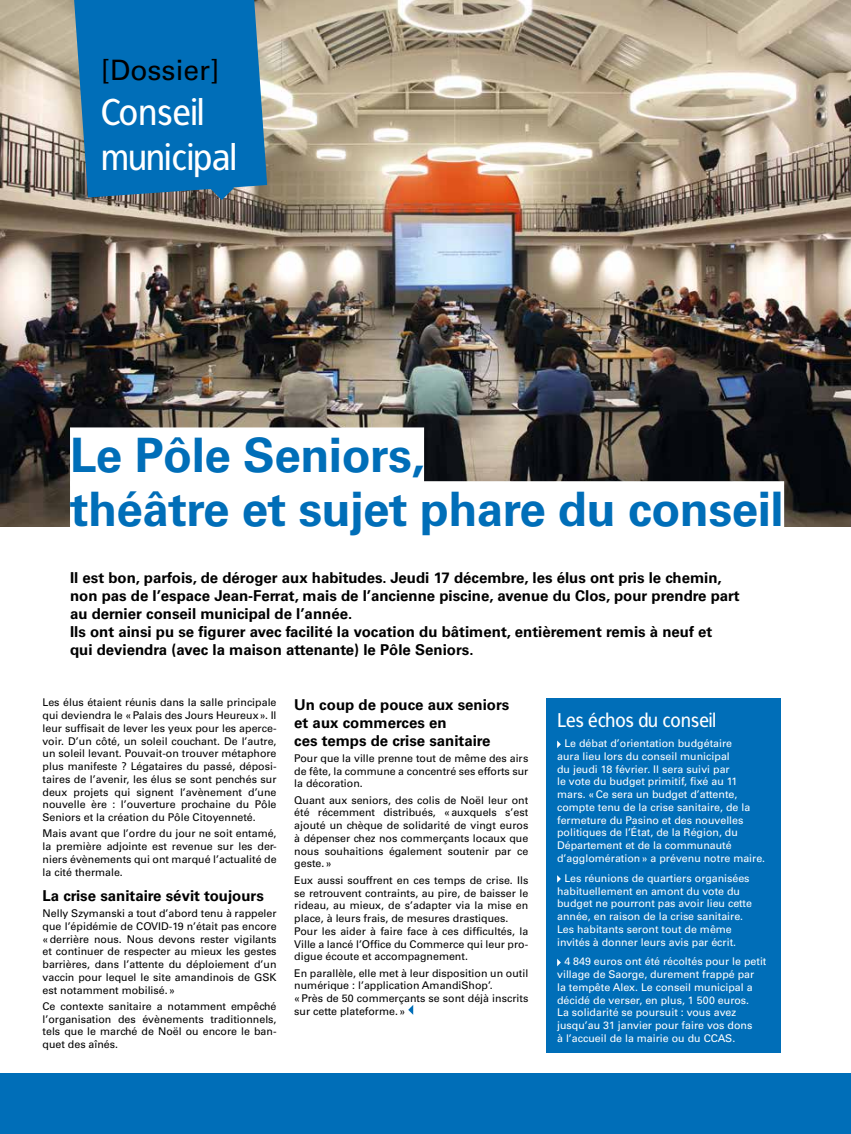
<style>
.page{position:relative;width:851px;height:1134px;background:#fff}
.page>*{position:absolute;margin:0;border:0;box-sizing:border-box;transform-origin:0 0}
.t1{font:700 47.5px/53.8px "Univers LT";letter-spacing:-.01em;color:#006eb8}
.t2{font:37.5px/45px "Francophil Sans";letter-spacing:-.04em;color:#fff}
.t3{font:28.12px "Univers LT";color:#000}
.t4{font:20px "Francophil Sans";color:#fff}
.t5{font:700 15px/18px "Univers LT";color:#000}
.t6{font:10.62px/12.8px "Univers LT";color:#000;text-align:justify}
.t7{font:10.62px/12.8px "Univers LT";color:#fff}
</style>
<div class="page">
<img style="left:0;top:0;width:850px;height:526px">
<div style="left:70px;top:427px;width:354px;height:59px;background:#fff"></div>
<div style="left:70px;top:481px;width:714px;height:59px;background:#fff"></div>
<svg style="left:74px;top:0;width:193px;height:200px;background:#1071b2"></svg>
<div style="left:0;top:1074px;width:850px;height:60px;background:#006eb8"></div>
<svg style="left:408px;top:1005px;width:5px;height:10px"></svg>
<div style="left:546px;top:698px;width:234px;height:354px;background:#006eb8"></div>
<svg style="left:557px;top:740px;width:4px;height:8px"></svg>
<svg style="left:557px;top:875px;width:4px;height:8px"></svg>
<svg style="left:557px;top:959px;width:4px;height:7px"></svg>
<h3 class="t3" style="left:101px;top:54px;width:120px">[Dossier]</h3>
<h2 class="t2" style="left:101px;top:90px;width:139px">Conseil municipal</h2>
<h1 class="t1" style="left:70px;top:429px;width:715px">Le Pôle Seniors,<br>théâtre et sujet phare du conseil</h1>
<p class="t5" style="left:70px;top:569px;width:671px">Il est bon, parfois, de déroger aux habitudes. Jeudi 17 décembre, les élus ont pris le chemin, non pas de l’espace Jean-Ferrat, mais de l’ancienne piscine, avenue du Clos, pour prendre part au dernier conseil municipal de l’année.<br>Ils ont ainsi pu se figurer avec facilité la vocation du bâtiment, entièrement remis à neuf et<br>qui deviendra (avec la maison attenante) le Pôle Seniors.</p>
<p class="t6" style="left:43px;top:696px;width:235px">Les élus étaient réunis dans la salle principale qui deviendra le «Palais des Jours Heureux». Il leur suffisait de lever les yeux pour les aperce&shy;voir. D’un côté, un soleil couchant. De l’autre, un soleil levant. Pouvait-on trouver métaphore plus manifeste ? Légataires du passé, déposi&shy;taires de l’avenir, les élus se sont penchés sur deux projets qui signent l’avènement d’une nouvelle ère : l’ouverture prochaine du Pôle Seniors et la création du Pôle Citoyenneté.</p>
<p class="t6" style="left:43px;top:827px;width:235px">Mais avant que l’ordre du jour ne soit entamé, la première adjointe est revenue sur les der&shy;niers évènements qui ont marqué l’actualité de la cité thermale.</p>
<h3 class="t5" style="left:43px;top:886px;width:223px">La crise sanitaire sévit toujours</h3>
<p class="t6" style="left:43px;top:907px;width:235px">Nelly Szymanski a tout d’abord tenu à rappeler que l’épidémie de COVID-19 n’était pas encore «derrière nous. Nous devons rester vigilants et continuer de respecter au mieux les gestes barrières, dans l’attente du déploiement d’un vaccin pour lequel le site amandinois de GSK est notamment mobilisé.»</p>
<p class="t6" style="left:43px;top:1000px;width:235px">Ce contexte sanitaire a notamment empêché l’organisation des évènements traditionnels, tels que le marché de Noël ou encore le ban&shy;quet des aînés.</p>
<h3 class="t5" style="left:294px;top:695px;width:217px">Un coup de pouce aux seniors et aux commerces en<br>ces temps de crise sanitaire</h3>
<p class="t6" style="left:294px;top:752px;width:235px">Pour que la ville prenne tout de même des airs de fête, la commune a concentré ses efforts sur la décoration.</p>
<p class="t6" style="left:294px;top:794px;width:235px">Quant aux seniors, des colis de Noël leur ont été récemment distribués, «auxquels s’est ajouté un chèque de solidarité de vingt euros à dépenser chez nos commerçants locaux que nous souhaitions également soutenir par ce geste.»</p>
<p class="t6" style="left:294px;top:874px;width:235px;text-align:left">Eux aussi souffrent en ces temps de crise. Ils se retrouvent contraints, au pire, de baisser le rideau, au mieux, de s’adapter via la mise en place, à leurs frais, de mesures drastiques.<br>Pour les aider à faire face à ces difficultés, la Ville a lancé l’Office du Commerce qui leur pro&shy;digue écoute et accompagnement.</p>
<p class="t6" style="left:294px;top:966px;width:235px;text-align:left">En parallèle, elle met à leur disposition un outil numérique : l’application AmandiShop’.<br>«Près de 50 commerçants se sont déjà inscrits sur cette plateforme.»</p>
<h3 class="t4" style="left:557px;top:709px;width:161px">Les échos du conseil</h3>
<p class="t7" style="left:557px;top:737px;width:209px;text-indent:7px">Le débat d’orientation budgétaire<br>aura lieu lors du conseil municipal<br>du jeudi 18 février. Il sera suivi par<br>le vote du budget primitif, fixé au 11 mars. «Ce sera un budget d’attente, compte tenu de la crise sanitaire, de la fermeture du Pasino et des nouvelles politiques de l’État, de la Région, du Département et de la communauté d’agglomération» a prévenu notre maire.</p>
<p class="t7" style="left:557px;top:872px;width:196px;text-indent:7px">Les réunions de quartiers organisées habituellement en amont du vote du budget ne pourront pas avoir lieu cette année, en raison de la crise sanitaire.<br>Les habitants seront tout de même invités à donner leurs avis par écrit.</p>
<p class="t7" style="left:557px;top:955px;width:211px;text-indent:7px">4 849 euros ont été récoltés pour le petit village de Saorge, durement frappé par<br>la tempête Alex. Le conseil municipal a décidé de verser, en plus, 1 500 euros.<br>La solidarité se poursuit : vous avez jusqu’au 31 janvier pour faire vos dons<br>à l’accueil de la mairie ou du CCAS.</p>
</div>
